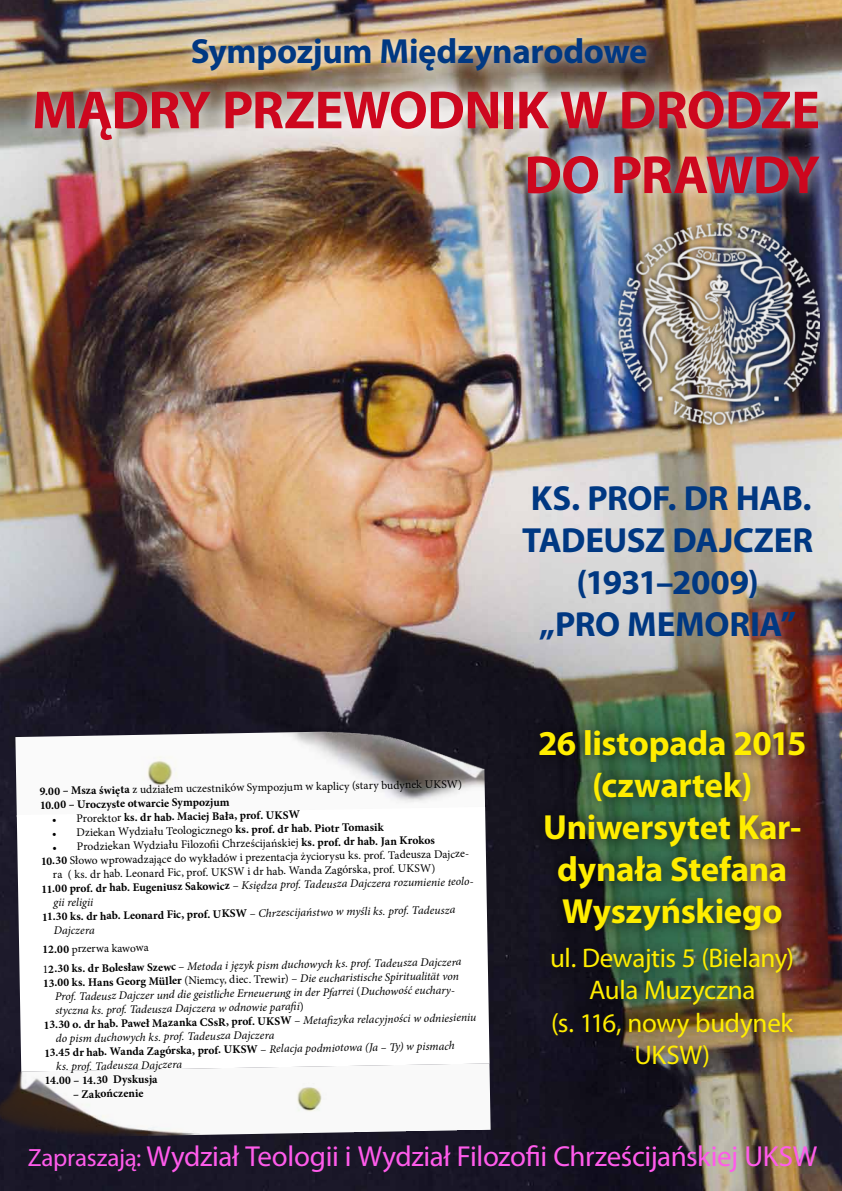
<style>
.page{position:relative;width:842px;height:1191px;background:#fff}
.page>*{position:absolute;margin:0;border:0;box-sizing:border-box;transform-origin:0 0}
.t1{font:700 54px/64.8px "Myriad Pro";letter-spacing:-.01em;color:#cd071e;text-align:right}
.t2{font:700 35px/42px "Myriad Pro";letter-spacing:-.01em;color:#003882;text-align:center}
.t3{font:700 35px/42px "Myriad Pro";letter-spacing:-.01em;color:#ffed00;text-align:center}
.t4{font:29px "Myriad Pro";letter-spacing:-.015em;color:#ff5beb}
.t5{font:27px/32.4px "Myriad Pro";letter-spacing:-.015em;color:#ffed00;text-align:center}
.t6{font:italic 11.6px "Minion Pro";color:#000}
.t7{font:11.6px/14px "Minion Pro";color:#000}
.t8{font:700 11.6px "Minion Pro";color:#000}
.t9{font:11.5px "Minion Pro";color:#000}
.s1{font-weight:700}
.s2{font-weight:400}
.s3{font-weight:700;font-style:normal}
.s4{font-style:normal}
.s5{font-weight:700;font-size:11.6px}
.s6{font-weight:400;font-style:italic}
.s7{font-size:25px}
</style>
<div class="page">
<img style="left:0;top:0;width:842px;height:1191px">
<div style="left:21px;top:25px;width:809px;height:180px;background:#fff;opacity:.75"></div>
<img style="left:15px;top:729px;width:470px;height:88px">
<img style="left:0;top:1063px;width:491px;height:75px">
<svg style="left:17px;top:807px;width:473px;height:264px"></svg>
<svg style="left:35px;top:774px;width:446px;height:328px"></svg>
<div style="left:523px;top:714px;width:295px;height:365px;background:#000;opacity:.75"></div>
<div style="left:612px;top:217px;width:213px;height:213px;background:#000;opacity:.75"></div>
<img style="left:618px;top:223px;width:202px;height:202px">
<h2 class="t2" style="left:191px;top:29px;width:458px">Sympozjum Międzynarodowe</h2>
<h1 class="t1" style="left:32px;top:76px;width:789px">MĄDRY PRZEWODNIK W DRODZE<br>DO PRAWDY</h1>
<p class="t7" style="left:40px;top:784px;width:424px;rotate:-1deg"><span class="s1">9.00 – Msza święta</span> z udziałem uczestników Sympozjum w kaplicy (stary budynek UKSW)<br><span class="s1">10.00 – Uroczyste otwarcie Sympozjum</span></p>
<p class="t8" style="left:52px;top:810px;width:250px;rotate:-1deg"><span class="s2">• Prorektor</span> ks. dr hab. Maciej Bała, prof. UKSW</p>
<p class="t7" style="left:52px;top:826px;width:333px;rotate:-1deg">• Dziekan Wydziału Teologicznego <span class="s1">ks. prof. dr hab. Piotr Tomasik</span></p>
<p class="t7" style="left:52px;top:840px;width:384px;rotate:-1deg">• Prodziekan Wydziału Filozofi i Chrześcijańskiej <span class="s1">ks. prof. dr hab. Jan Krokos</span></p>
<p class="t7" style="left:41px;top:854px;width:432px;rotate:-1deg"><span class="s1">10.30</span> Słowo wprowadzające do wykładów i prezentacja życiorysu ks. prof. Tadeusza Dajcze-</p>
<p class="t7" style="left:53px;top:867px;width:384px;rotate:-1deg">ra ( ks. dr hab. Leonard Fic, prof. UKSW i dr hab. Wanda Zagórska, prof. UKSW)</p>
<p class="t6" style="left:41px;top:881px;width:436px;rotate:-1deg"><span class="s3">11.00 prof. dr hab. Eugeniusz Sakowicz</span> <span class="s4">–</span> Księdza prof. Tadeusza Dajczera rozumienie teolo-</p>
<p class="t6" style="left:53px;top:894px;width:41px;rotate:-1deg">gii religii</p>
<p class="t6" style="left:42px;top:909px;width:415px;rotate:-1deg"><span class="s3">11.30 ks. dr hab. Leonard Fic, prof. UKSW</span> <span class="s4">–</span> Chrzescijaństwo w myśli ks. prof. Tadeusza</p>
<p class="t6" style="left:54px;top:922px;width:42px;rotate:-1deg">Dajczera</p>
<p class="t9" style="left:42px;top:941px;width:108px;rotate:-1deg"><span class="s5">12.00</span> przerwa kawowa</p>
<p class="t6" style="left:43px;top:961px;width:420px;rotate:-1deg"><span class="s4">1</span><span class="s3">2.30 ks. dr Bolesław Szewc</span> <span class="s4">–</span> Metoda i język pism duchowych ks. prof. Tadeusza Dajczera</p>
<p class="t6" style="left:43px;top:975px;width:417px;rotate:-1deg"><span class="s3">13.00 ks. Hans Georg Müller</span> <span class="s4">(Niemcy, diec. Trewir) –</span> Die eucharistische Spiritualität von</p>
<p class="t6" style="left:55px;top:988px;width:403px;rotate:-1deg">Prof. Tadeusz Dajczer und die geistliche Erneuerung in der Pfarrei <span class="s4">(</span>Duchowość euchary-</p>
<p class="t6" style="left:55px;top:1002px;width:250px;rotate:-1deg">styczna ks. prof. Tadeusza Dajczera w odnowie parafi i<span class="s4">)</span></p>
<p class="t8" style="left:44px;top:1016px;width:434px;rotate:-1deg">13.30 o. dr hab. Paweł Mazanka CSsR, prof. UKSW <span class="s2">–</span> <span class="s6">Metafi zyka relacyjności w odniesieniu</span></p>
<p class="t6" style="left:56px;top:1030px;width:220px;rotate:-1deg">do pism duchowych ks. prof. Tadeusza Dajczera</p>
<p class="t8" style="left:44px;top:1044px;width:412px;rotate:-1deg">13.45 dr hab. Wanda Zagórska, prof. UKSW <span class="s2">–</span> <span class="s6">Relacja podmiotowa (Ja – Ty) w pismach</span></p>
<p class="t6" style="left:56px;top:1058px;width:127px;rotate:-1deg">ks. prof. Tadeusza Dajczera</p>
<p class="t8" style="left:45px;top:1072px;width:114px;rotate:-1deg">14.00 – 14.30 Dyskusja</p>
<p class="t8" style="left:73px;top:1086px;width:72px;rotate:-1deg">– Zakończenie</p>
<h2 class="t2" style="left:522px;top:476px;width:293px">KS. PROF. DR HAB.<br>TADEUSZ DAJCZER (1931–2009)<br>„PRO MEMORIA”</h2>
<h2 class="t3" style="left:538px;top:721px;width:270px">26 listopada 2015 (czwartek)<br>Uniwersytet Kar&shy;dynała Stefana<br>Wyszyńskiego</h2>
<h3 class="t5" style="left:550px;top:941px;width:246px">ul. Dewajtis 5 (Bielany)<br>Aula Muzyczna<br>(s. 116, nowy budynek<br>UKSW)</h3>
<h3 class="t4" style="left:28px;top:1138px;width:791px"><span class="s7">Zapraszają:</span> Wydział Teologii i Wydział Filozofii Chrześcijańskiej UKSW</h3>
</div>
